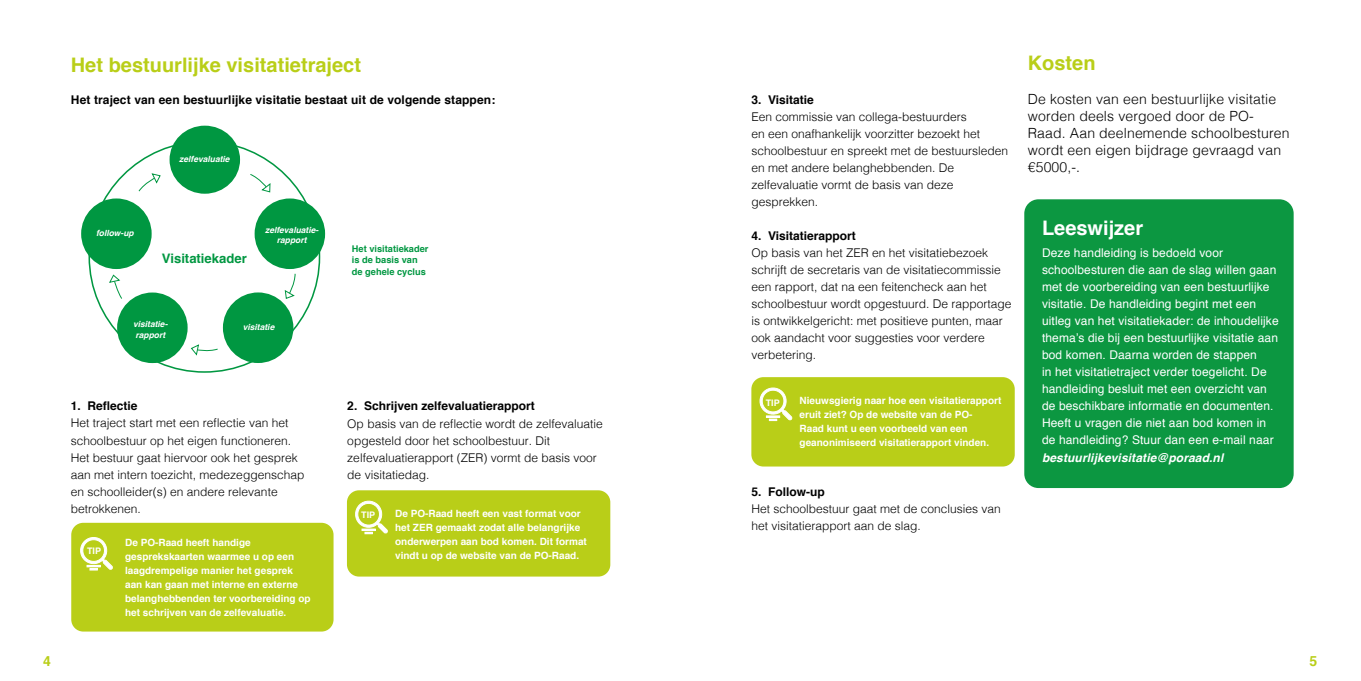
<style>
.page{position:relative;width:1361px;height:681px;background:#fff}
.page>*{position:absolute;margin:0;border:0;box-sizing:border-box;transform-origin:0 0}
.t1{font:700 20px "Helvetica";color:#b9ce18}
.t2{font:700 20px "Helvetica";color:#fff}
.t3{font:300 14px/17px "Helvetica";letter-spacing:.01em;color:#000}
.t4{font:700 14px "Helvetica";color:#b9ce18}
.t5{font:700 13.1px "Helvetica";color:#009741}
.t6{font:300 12px/17px "Helvetica";color:#000}
.t7{font:12px/17px "Helvetica";letter-spacing:.01em;color:#fff}
.t8{font:700 12px "Helvetica";color:#000}
.t9{font:italic 700 12px "Helvetica";letter-spacing:.01em;color:#fff}
.t10{font:700 10px/14px "Helvetica";color:#fff}
.t11{font:700 9.2px/11.1px "Helvetica";color:#009741}
.t12{font:700 9px "Helvetica";color:#fff}
.t13{font:italic 700 8.5px/10.2px "Helvetica";color:#fff;text-align:center}
</style>
<div class="page">
<div style="left:1024px;top:199px;width:269px;height:289px;background:#0c9741;border-radius:14px"></div>
<div style="left:71px;top:522px;width:262px;height:109px;background:#b9ce18;border-radius:12px"></div>
<svg style="left:80px;top:537px;width:33px;height:33px"></svg>
<div style="left:347px;top:490px;width:263px;height:86px;background:#b9ce18;border-radius:12px"></div>
<svg style="left:355px;top:500px;width:33px;height:33px"></svg>
<div style="left:751px;top:377px;width:263px;height:89px;background:#b9ce18;border-radius:12px"></div>
<svg style="left:759px;top:387px;width:33px;height:33px"></svg>
<div style="left:255px;top:198px;width:70px;height:71px;background:#009741;border-radius:50%"></div>
<div style="left:223px;top:292px;width:70px;height:71px;background:#009741;border-radius:50%"></div>
<div style="left:117px;top:292px;width:71px;height:71px;background:#009741;border-radius:50%"></div>
<div style="left:81px;top:198px;width:71px;height:71px;background:#009741;border-radius:50%"></div>
<div style="left:170px;top:126px;width:70px;height:68px;background:#009741;border-radius:50%"></div>
<svg style="left:109px;top:274px;width:13px;height:25px"></svg>
<svg style="left:138px;top:173px;width:23px;height:19px"></svg>
<svg style="left:250px;top:174px;width:21px;height:19px"></svg>
<svg style="left:284px;top:273px;width:12px;height:26px"></svg>
<svg style="left:191px;top:344px;width:27px;height:12px"></svg>
<h1 class="t1" style="left:71px;top:49px;width:292px">Het bestuurlijke visitatietraject</h1>
<p class="t8" style="left:71px;top:90px;width:426px">Het traject van een bestuurlijke visitatie bestaat uit de volgende stappen:</p>
<p class="t8" style="left:751px;top:90px;width:64px">3. Visitatie</p>
<p class="t6" style="left:751px;top:107px;width:258px">Een commissie van collega-bestuurders<br>en een onafhankelijk voorzitter bezoekt het schoolbestuur en spreekt met de bestuursleden en met andere belanghebbenden. De zelfevaluatie vormt de basis van deze gesprekken.</p>
<p class="t8" style="left:751px;top:226px;width:106px">4. Visitatierapport</p>
<p class="t6" style="left:751px;top:243px;width:262px">Op basis van het ZER en het visitatiebezoek schrijft de secretaris van de visitatiecommissie een rapport, dat na een feitencheck aan het schoolbestuur wordt opgestuurd. De rapportage is ontwikkelgericht: met positieve punten, maar ook aandacht voor suggesties voor verdere verbetering.</p>
<p class="t13" style="left:179px;top:154px;width:52px">zelfevaluatie</p>
<p class="t13" style="left:265px;top:224px;width:55px">zelfevaluatie&shy;rapport</p>
<p class="t13" style="left:96px;top:227px;width:39px">follow-up</p>
<p class="t5" style="left:162px;top:248px;width:86px">Visitatiekader</p>
<p class="t11" style="left:352px;top:243px;width:78px">Het visitatiekader is de basis van de gehele cyclus</p>
<p class="t13" style="left:133px;top:319px;width:36px;text-align:left">visitatie&shy;rapport</p>
<p class="t13" style="left:243px;top:322px;width:33px">visitatie</p>
<p class="t8" style="left:71px;top:396px;width:68px">1. Reflectie</p>
<p class="t6" style="left:71px;top:413px;width:235px">Het traject start met een reflectie van het schoolbestuur op het eigen functioneren.<br>Het bestuur gaat hiervoor ook het gesprek aan met intern toezicht, medezeggenschap en schoolleider(s) en andere relevante betrokkenen.</p>
<p class="t12" style="left:87px;top:543px;width:16px">TIP</p>
<p class="t10" style="left:125px;top:535px;width:187px">De PO-Raad heeft handige gesprekskaarten waarmee u op een laagdrempelige manier het gesprek aan kan gaan met interne en externe belanghebbenden ter voorbereiding op het schrijven van de zelfevaluatie.</p>
<p class="t8" style="left:347px;top:396px;width:189px">2. Schrijven zelfevaluatierapport</p>
<p class="t6" style="left:347px;top:413px;width:257px">Op basis van de reflectie wordt de zelfevaluatie opgesteld door het schoolbestuur. Dit zelfevaluatierapport (ZER) vormt de basis voor de visitatiedag.</p>
<p class="t12" style="left:361px;top:507px;width:16px">TIP</p>
<p class="t10" style="left:395px;top:506px;width:193px">De PO-Raad heeft een vast format voor het ZER gemaakt zodat alle belangrijke onderwerpen aan bod komen. Dit format vindt u op de website van de PO-Raad.</p>
<p class="t12" style="left:766px;top:395px;width:16px">TIP</p>
<p class="t10" style="left:799px;top:393px;width:203px">Nieuwsgierig naar hoe een visitatierapport eruit ziet? Op de website van de PO-<br>Raad kunt u een voorbeeld van een geanonimiseerd visitatierapport vinden.</p>
<p class="t8" style="left:751px;top:481px;width:75px">5. Follow-up</p>
<p class="t6" style="left:751px;top:498px;width:251px">Het schoolbestuur gaat met de conclusies van het visitatierapport aan de slag.</p>
<h1 class="t1" style="left:1028px;top:47px;width:69px">Kosten</h1>
<p class="t3" style="left:1028px;top:90px;width:263px">De kosten van een bestuurlijke visitatie worden deels vergoed door de PO-<br>Raad. Aan deelnemende schoolbesturen wordt een eigen bijdrage gevraagd van €5000,-.</p>
<h1 class="t2" style="left:1042px;top:212px;width:103px">Leeswijzer</h1>
<p class="t7" style="left:1042px;top:245px;width:238px">Deze handleiding is bedoeld voor schoolbesturen die aan de slag willen gaan met de voorbereiding van een bestuurlijke visitatie. De handleiding begint met een uitleg van het visitatiekader: de inhoudelijke thema’s die bij een bestuurlijke visitatie aan bod komen. Daarna worden de stappen<br>in het visitatietraject verder toegelicht. De handleiding besluit met een overzicht van de beschikbare informatie en documenten.<br>Heeft u vragen die niet aan bod komen in de handleiding? Stuur dan een e-mail naar</p>
<p class="t9" style="left:1042px;top:447px;width:183px">bestuurlijkevisitatie@poraad.nl</p>
<p class="t4" style="left:43px;top:649px;width:9px">4</p>
<p class="t4" style="left:1309px;top:649px;width:9px">5</p>
</div>
